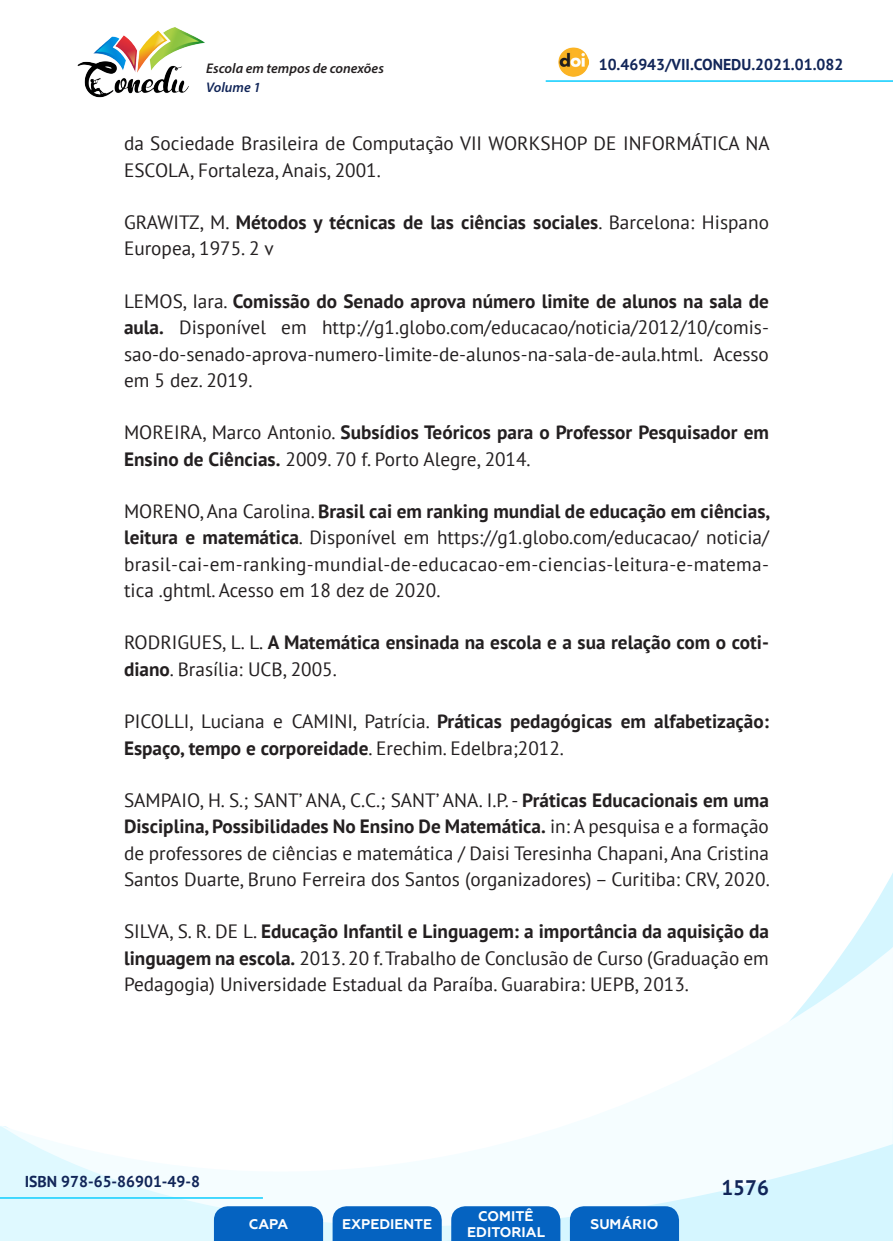
<style>
.page{position:relative;width:893px;height:1241px;background:#fff}
.page>*{position:absolute;margin:0;border:0;box-sizing:border-box;transform-origin:0 0}
.t1{font:700 21px "PT Sans";color:#112558}
._17_REFERENCIAS{font:19.25px/26.2px "PT Sans";color:#231f20;text-align:justify}
._17_REFERENCIAS-2{font:700 19.25px/26.2px "PT Sans";color:#231f20}
.t2{font:700 15.75px "PT Sans";color:#112558}
.t3{font:700 14px/16.8px "Geometria";color:#fff;text-align:center}
.t4{font:italic 600 14px "Myriad Pro";color:#231f20}
.t5{font:italic 600 14px "Myriad Pro";color:#112558}
.s1{font-weight:700}
.s2{font-weight:400}
</style>
<div class="page">
<svg style="left:848px;top:873px;width:45px;height:73px"></svg>
<svg style="left:0;top:946px;width:893px;height:294px"></svg>
<hr style="left:0;top:1196px;width:263px;height:2px;background:#2dd4fe">
<hr style="left:546px;top:80px;width:347px;height:2px;background:#2dd4fe">
<img style="left:559px;top:47px;width:30px;height:30px">
<img style="left:77px;top:27px;width:128px;height:71px">
<svg style="left:214px;top:1205px;width:109px;height:35px;background:#126bc4"></svg>
<svg style="left:333px;top:1205px;width:109px;height:35px;background:#126bc4"></svg>
<svg style="left:451px;top:1205px;width:109px;height:35px;background:#126bc4"></svg>
<svg style="left:570px;top:1205px;width:109px;height:35px;background:#116bc4"></svg>
<p class="t4" style="left:206px;top:59px;width:179px">Escola em tempos de conexões</p>
<p class="t2" style="left:599px;top:54px;width:246px">10.46943/VII.CONEDU.2021.01.082</p>
<p class="t5" style="left:206px;top:78px;width:56px">Volume 1</p>
<p class="_17_REFERENCIAS" style="left:124px;top:130px;width:647px">da Sociedade Brasileira de Computação VII WORKSHOP DE INFORMÁTICA NA<br>ESCOLA, Fortaleza, Anais, 2001.</p>
<p class="_17_REFERENCIAS" style="left:124px;top:209px;width:646px">GRAWITZ, M. <span class="s1">Métodos y técnicas de las ciências sociales</span>. Barcelona: Hispano<br>Europea, 1975. 2 v</p>
<p class="_17_REFERENCIAS" style="left:124px;top:287px;width:646px">LEMOS, Iara. <span class="s1">Comissão do Senado aprova número limite de alunos na sala de aula.</span> Disponível em http://g1.globo.com/educacao/noticia/2012/10/comis&shy;sao-do-senado-aprova-numero-limite-de-alunos-na-sala-de-aula.html. Acesso em 5 dez. 2019.</p>
<p class="_17_REFERENCIAS-2" style="left:124px;top:419px;width:646px"><span class="s2">MOREIRA, Marco Antonio.</span> Subsídios Teóricos para o Professor Pesquisador em<br>Ensino de Ciências. <span class="s2">2009. 70 f. Porto Alegre, 2014.</span></p>
<p class="_17_REFERENCIAS" style="left:124px;top:497px;width:648px">MORENO, Ana Carolina. <span class="s1">Brasil cai em ranking mundial de educação em ciências, leitura e matemática</span>. Disponível em https://g1.globo.com/educacao/ noticia/ brasil-cai-em-ranking-mundial-de-educacao-em-ciencias-leitura-e-matema&shy;tica .ghtml. Acesso em 18 dez de 2020.</p>
<p class="_17_REFERENCIAS-2" style="left:124px;top:629px;width:646px"><span class="s2">RODRIGUES, L. L.</span> A Matemática ensinada na escola e a sua relação com o coti&shy;diano<span class="s2">. Brasília: UCB, 2005.</span></p>
<p class="_17_REFERENCIAS-2" style="left:124px;top:708px;width:646px"><span class="s2">PICOLLI, Luciana e CAMINI, Patrícia.</span> Práticas pedagógicas em alfabetização:<br>Espaço, tempo e corporeidade<span class="s2">. Erechim. Edelbra;2012.</span></p>
<p class="_17_REFERENCIAS" style="left:124px;top:786px;width:647px">SAMPAIO, H. S.; SANT’ ANA, C.C.; SANT’ ANA. I.P. - <span class="s1">Práticas Educacionais em uma Disciplina, Possibilidades No Ensino De Matemática.</span> in: A pesquisa e a formação de professores de ciências e matemática / Daisi Teresinha Chapani, Ana Cristina Santos Duarte, Bruno Ferreira dos Santos (organizadores) – Curitiba: CRV, 2020.</p>
<p class="_17_REFERENCIAS" style="left:124px;top:917px;width:646px">SILVA, S. R. DE L. <span class="s1">Educação Infantil e Linguagem: a importância da aquisição da linguagem na escola.</span> 2013. 20 f. Trabalho de Conclusão de Curso (Graduação em Pedagogia) Universidade Estadual da Paraíba. Guarabira: UEPB, 2013.</p>
<p class="t2" style="left:25px;top:1170px;width:177px">ISBN 978-65-86901-49-8</p>
<p class="t3" style="left:249px;top:1215px;width:41px">CAPA</p>
<p class="t3" style="left:342px;top:1215px;width:92px">EXPEDIENTE</p>
<p class="t3" style="left:467px;top:1207px;width:79px">COMITÊ<br>EDITORIAL</p>
<p class="t3" style="left:590px;top:1215px;width:69px">SUMÁRIO</p>
<p class="t1" style="left:721px;top:1173px;width:49px">1576</p>
</div>
